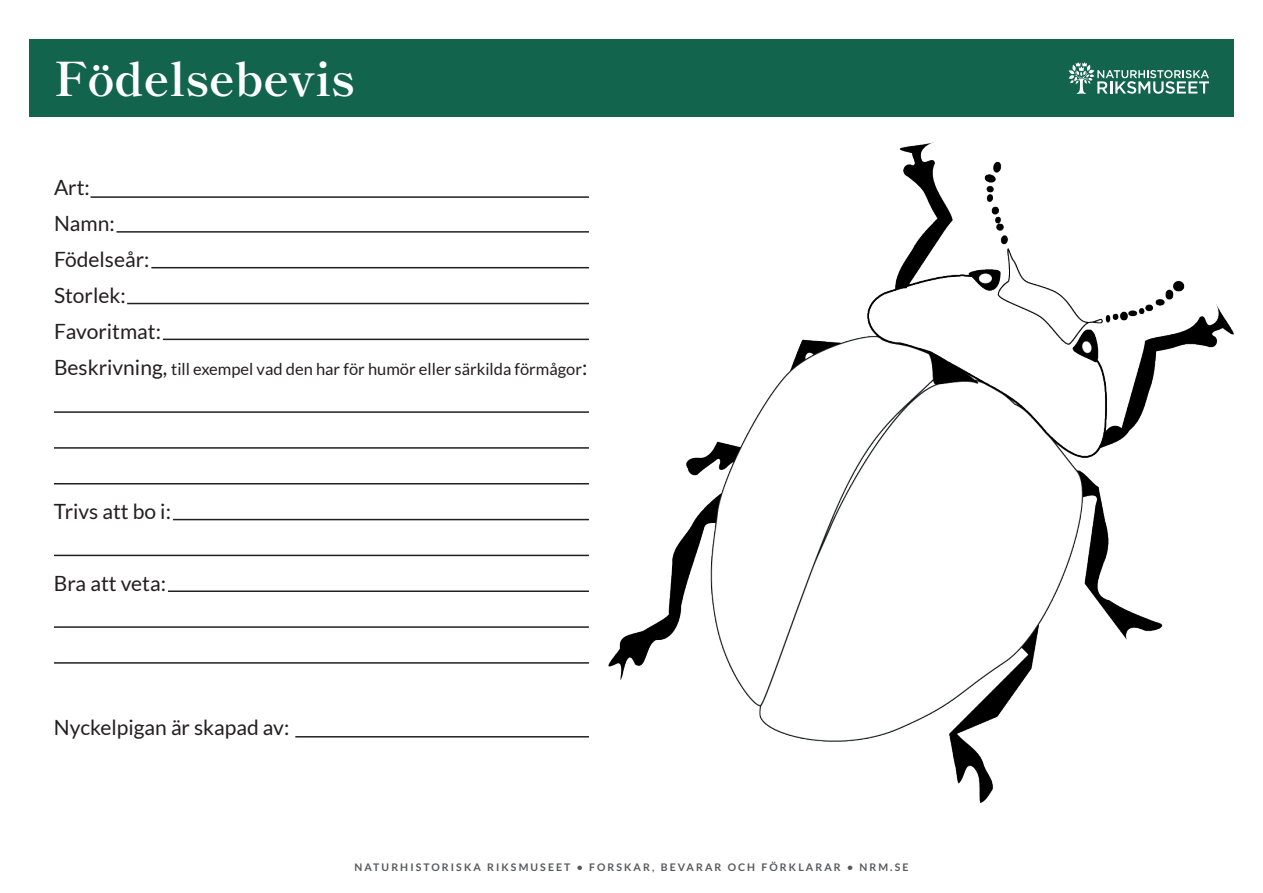
<style>
.page{position:relative;width:1263px;height:893px;background:#fff}
.page>*{position:absolute;margin:0;border:0;box-sizing:border-box;transform-origin:0 0}
.t1{font:700 46.5px "Shippori Mincho";color:#fff}
.t2{font:21px/36px "Lato";color:#231f20}
.t3{font:16.5px "Lato";color:#231f20}
.t4{font:700 10.5px "Lato";letter-spacing:.2em;color:#57585a}
.s1{font-size:21px}
</style>
<div class="page">
<div style="left:29px;top:40px;width:1205px;height:77px;background:#13644d"></div>
<svg style="left:1068px;top:62px;width:141px;height:32px"></svg>
<img style="left:609px;top:142px;width:625px;height:660px">
<hr style="left:91px;top:196px;width:498px;height:2px;background:#231f20">
<hr style="left:117px;top:231px;width:472px;height:2px;background:#231f20">
<hr style="left:151px;top:267px;width:438px;height:1px;background:#231f20">
<hr style="left:127px;top:303px;width:462px;height:1px;background:#231f20">
<hr style="left:163px;top:339px;width:426px;height:1px;background:#231f20">
<hr style="left:54px;top:411px;width:535px;height:2px;background:#231f20">
<hr style="left:54px;top:447px;width:535px;height:2px;background:#231f20">
<hr style="left:54px;top:483px;width:535px;height:1px;background:#231f20">
<hr style="left:173px;top:519px;width:416px;height:1px;background:#231f20">
<hr style="left:54px;top:555px;width:535px;height:1px;background:#231f20">
<hr style="left:168px;top:590px;width:421px;height:2px;background:#231f20">
<hr style="left:54px;top:626px;width:535px;height:2px;background:#231f20">
<hr style="left:295px;top:736px;width:294px;height:1px;background:#231f20">
<hr style="left:54px;top:662px;width:535px;height:2px;background:#231f20">
<h1 class="t1" style="left:54px;top:50px;width:302px">Födelsebevis</h1>
<p class="t2" style="left:54px;top:169px;width:109px">Art:<br>Namn:<br>Födelseår:<br>Storlek:<br>Favoritmat:</p>
<p class="t3" style="left:54px;top:359px;width:535px"><span class="s1">Beskrivning,</span> till exempel vad den har för humör eller särkilda förmågor<span class="s1">:</span></p>
<p class="t2" style="left:54px;top:493px;width:118px">Trivs att bo i:</p>
<p class="t2" style="left:54px;top:565px;width:113px">Bra att veta:</p>
<p class="t2" style="left:54px;top:709px;width:237px">Nyckelpigan är skapad av:</p>
<p class="t4" style="left:354px;top:861px;width:555px">NATURHISTORISKA RIKSMUSEET • FORSKAR, BEVARAR OCH FÖRKLARAR • NRM.SE</p>
</div>
